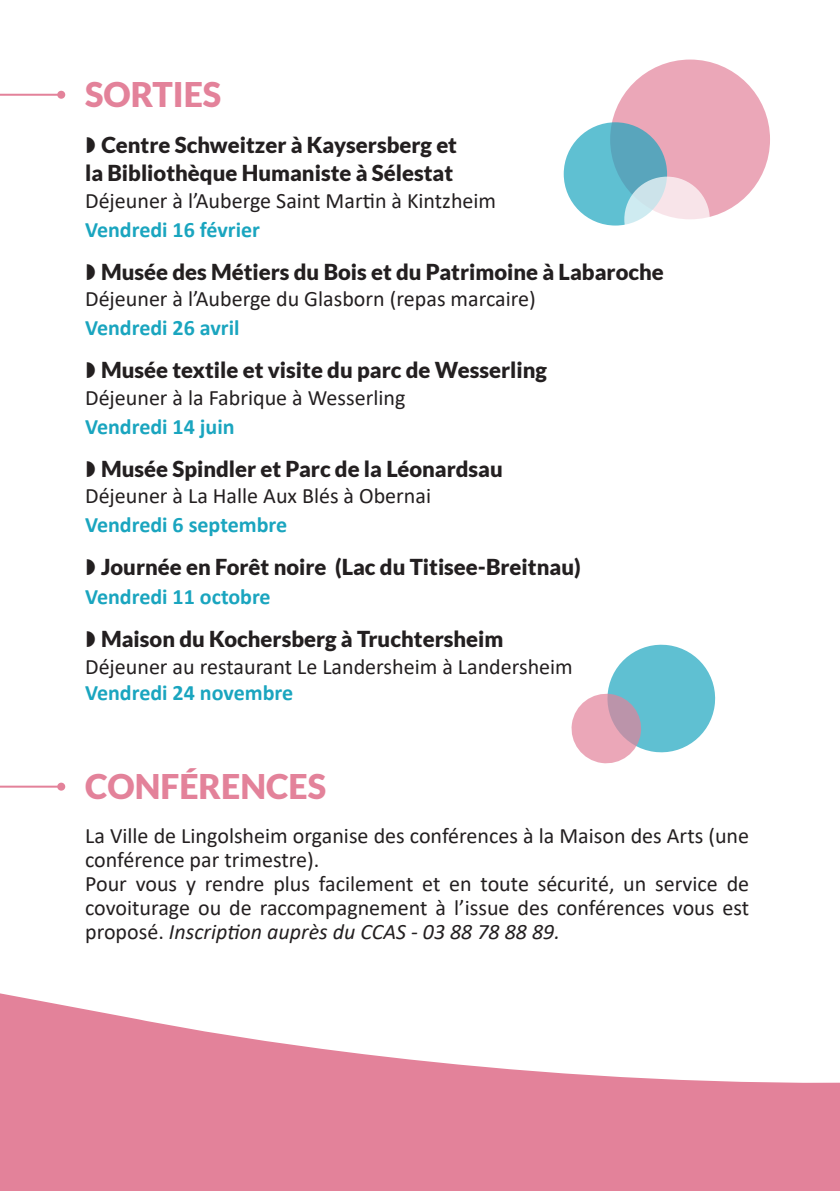
<style>
.page{position:relative;width:840px;height:1191px;background:#fff}
.page>*{position:absolute;margin:0;border:0;box-sizing:border-box;transform-origin:0 0}
.t1{font:900 34px "Lato";color:#e3829a}
.t2{font:22px/24px "Calibri";color:#231f20}
.t3{font:900 22px "Lato";color:#231f20}
.t4{font:700 22px "Calibri";color:#1aa5bf}
.s1{font-style:italic}
</style>
<div class="page">
<svg style="left:0;top:993px;width:839px;height:198px;fill:#e3829a"></svg>
<hr style="left:0;top:94px;width:61px;height:2px;background:#e3829a">
<div style="left:57px;top:91px;width:8px;height:8px;background:#e3829a;border-radius:50%"></div>
<hr style="left:0;top:785px;width:61px;height:2px;background:#e3829a">
<div style="left:57px;top:782px;width:8px;height:8px;background:#e3829a;border-radius:50%"></div>
<svg style="left:571px;top:644px;width:145px;height:120px"></svg>
<div style="left:609px;top:60px;width:160px;height:159px;background:#eba7b8;border-radius:50%"></div>
<svg style="left:563px;top:122px;width:103px;height:103px;background:#5eb6ca"></svg>
<svg style="left:624px;top:177px;width:85px;height:85px"></svg>
<p class="t1" style="left:85px;top:74px;width:138px">SORTIES</p>
<p class="t3" style="left:101px;top:132px;width:357px">Centre Schweitzer à Kaysersberg et</p>
<p class="t3" style="left:85px;top:160px;width:369px">la Bibliothèque Humaniste à Sélestat</p>
<p class="t2" style="left:85px;top:188px;width:412px">Déjeuner à l’Auberge Saint Martin à Kintzheim</p>
<p class="t4" style="left:85px;top:214px;width:176px">Vendredi 16 février</p>
<p class="t3" style="left:101px;top:259px;width:564px">Musée des Métiers du Bois et du Patrimoine à Labaroche</p>
<p class="t2" style="left:85px;top:286px;width:452px">Déjeuner à l’Auberge du Glasborn (repas marcaire)</p>
<p class="t4" style="left:85px;top:312px;width:156px">Vendredi 26 avril</p>
<p class="t3" style="left:101px;top:357px;width:447px">Musée textile et visite du parc de Wesserling</p>
<p class="t2" style="left:85px;top:385px;width:321px">Déjeuner à la Fabrique à Wesserling</p>
<p class="t4" style="left:85px;top:410px;width:151px">Vendredi 14 juin</p>
<p class="t3" style="left:101px;top:456px;width:403px">Musée Spindler et Parc de la Léonardsau</p>
<p class="t2" style="left:85px;top:483px;width:347px">Déjeuner à La Halle Aux Blés à Obernai</p>
<p class="t4" style="left:85px;top:509px;width:203px">Vendredi 6 septembre</p>
<p class="t3" style="left:101px;top:554px;width:481px">Journée en Forêt noire (Lac du Titisee-Breitnau)</p>
<p class="t4" style="left:85px;top:581px;width:187px">Vendredi 11 octobre</p>
<p class="t3" style="left:101px;top:626px;width:403px">Maison du Kochersberg à Truchtersheim</p>
<p class="t2" style="left:85px;top:653px;width:489px">Déjeuner au restaurant Le Landersheim à Landersheim</p>
<p class="t4" style="left:85px;top:677px;width:209px">Vendredi 24 novembre</p>
<p class="t1" style="left:85px;top:766px;width:242px">CONFÉRENCES</p>
<p class="t2" style="left:85px;top:823px;width:665px">La Ville de Lingolsheim organise des conférences à la Maison des Arts (une conférence par trimestre).</p>
<p class="t2" style="left:85px;top:871px;width:665px;text-align:justify">Pour vous y rendre plus facilement et en toute sécurité, un service de covoiturage ou de raccompagnement à l’issue des conférences vous est proposé. <span class="s1">Inscription auprès du CCAS - 03 88 78 88 89.</span></p>
</div>
